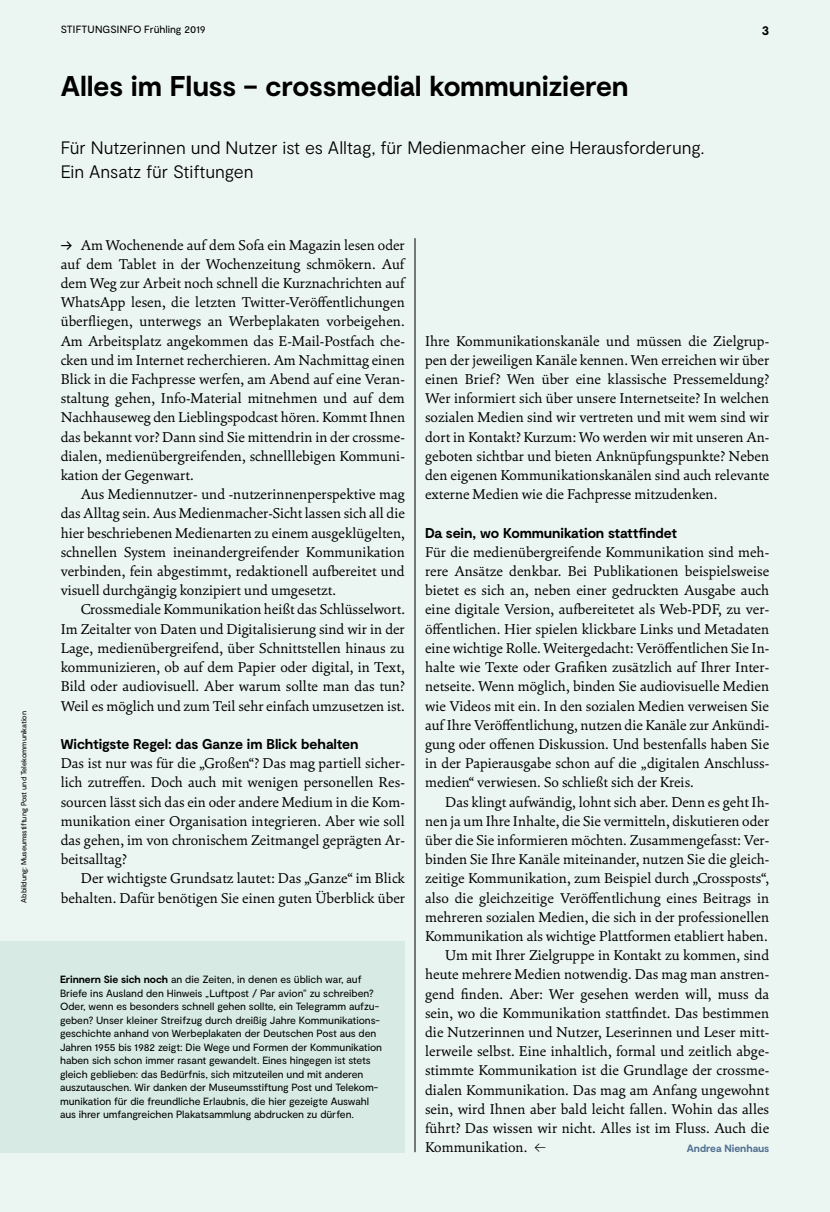
<style>
.page{position:relative;width:830px;height:1212px;background:#fff}
.page>*{position:absolute;margin:0;border:0;box-sizing:border-box;transform-origin:0 0}
.UE{font:700 28.5px "Moderat";letter-spacing:-.005em;color:#000}
.SUB{font:300 18px/24px "Moderat";letter-spacing:-.01em;color:#000}
.fliess{font:14.25px/19.2px "Cala";color:#000;text-align:justify}
.fliess_erste{font:14.25px/19.2px "Cala";color:#000;text-align:justify}
.zwischen_UE{font:700 14.25px "Moderat";letter-spacing:-.005em;color:#000}
.t1{font:700 13.5px "Moderat";color:#000}
.autorkasten_fliess{font:10.5px/13.5px "Moderat";letter-spacing:-.005em;color:#000}
.fliess-2{font:700 10.5px "Moderat";color:#507090}
.bildnachweis{font:7.5px "Moderat";letter-spacing:-.01em;color:#000}
.s1{font-family:"Moderat"}
.s2{font-weight:700}
.s3{font-family:"Moderat";font-weight:100}
</style>
<div class="page">
<div style="left:0;top:0;width:829px;height:1212px;background:#ebf5f2"></div>
<div style="left:0;top:941px;width:404px;height:211px;background:#d7ebe4"></div>
<hr style="left:414px;top:238px;width:1px;height:914px;background:#000">
<p class="bildnachweis" style="left:19px;top:903px;width:193px;rotate:-90deg">Abbildung: Museumsstiftung Post und Telekommunikation</p>
<p class="autorkasten_fliess" style="left:61px;top:23px;width:146px">STIFTUNGSINFO Frühling 2019</p>
<p class="t1" style="left:761px;top:22px;width:9px">3</p>
<p class="UE" style="left:61px;top:68px;width:569px">Alles im Fluss – crossmedial kommunizieren</p>
<p class="SUB" style="left:61px;top:135px;width:645px">Für Nutzerinnen und Nutzer ist es Alltag, für Medienmacher eine Herausforderung.<br>Ein Ansatz für Stiftungen</p>
<p class="fliess_erste" style="left:61px;top:235px;width:345px"><span class="s1">→</span> Am Wochenende auf dem Sofa ein Magazin lesen oder auf dem Tablet in der Wochenzeitung schmökern. Auf dem Weg zur Arbeit noch schnell die Kurznachrichten auf WhatsApp lesen, die letzten Twitter-Veröffentlichungen überfliegen, unterwegs an Werbeplakaten vorbeigehen.<br>Am Arbeitsplatz angekommen das E-Mail-Postfach che&shy;cken und im Internet recherchieren. Am Nachmittag einen Blick in die Fachpresse werfen, am Abend auf eine Veran&shy;staltung gehen, Info-Material mitnehmen und auf dem Nachhauseweg den Lieblingspodcast hören. Kommt Ihnen das bekannt vor? Dann sind Sie mittendrin in der crossme&shy;dialen, medienübergreifenden, schnelllebigen Kommuni&shy;kation der Gegenwart.</p>
<p class="fliess" style="left:61px;top:485px;width:345px;text-indent:20px">Aus Mediennutzer- und -nutzerinnenperspektive mag das Alltag sein. Aus Medienmacher-Sicht lassen sich all die hier beschriebenen Medienarten zu einem ausgeklügelten, schnellen System ineinandergreifender Kommunikation verbinden, fein abgestimmt, redaktionell aufbereitet und visuell durchgängig konzipiert und umgesetzt.</p>
<p class="fliess" style="left:61px;top:600px;width:345px;text-indent:20px">Crossmediale Kommunikation heißt das Schlüsselwort.<br>Im Zeitalter von Daten und Digitalisierung sind wir in der Lage, medienübergreifend, über Schnittstellen hinaus zu kommunizieren, ob auf dem Papier oder digital, in Text, Bild oder audiovisuell. Aber warum sollte man das tun?<br>Weil es möglich und zum Teil sehr einfach umzusetzen ist.</p>
<p class="zwischen_UE" style="left:61px;top:735px;width:299px">Wichtigste Regel: das Ganze im Blick behalten</p>
<p class="fliess_erste" style="left:61px;top:754px;width:345px">Das ist nur was für die „Großen“? Das mag partiell sicher&shy;lich zutreffen. Doch auch mit wenigen personellen Res&shy;sourcen lässt sich das ein oder andere Medium in die Kom&shy;munikation einer Organisation integrieren. Aber wie soll das gehen, im von chronischem Zeitmangel geprägten Ar&shy;beitsalltag?</p>
<p class="fliess" style="left:61px;top:869px;width:345px;text-align:right">Der wichtigste Grundsatz lautet: Das „Ganze“ im Blick behalten. Dafür benötigen Sie einen guten Überblick über</p>
<p class="autorkasten_fliess" style="left:60px;top:973px;width:323px"><span class="s2">Erinnern Sie sich noch</span> an die Zeiten, in denen es üblich war, auf Briefe ins Ausland den Hinweis „Luftpost / Par avion“ zu schreiben?<br>Oder, wenn es besonders schnell gehen sollte, ein Telegramm aufzu&shy;geben? Unser kleiner Streifzug durch dreißig Jahre Kommunikations&shy;geschichte anhand von Werbeplakaten der Deutschen Post aus den Jahren 1955 bis 1982 zeigt: Die Wege und Formen der Kommunikation haben sich schon immer rasant gewandelt. Eines hingegen ist stets gleich geblieben: das Bedürfnis, sich mitzuteilen und mit anderen auszutauschen. Wir danken der Museumsstiftung Post und Telekom&shy;munikation für die freundliche Erlaubnis, die hier gezeigte Auswahl aus ihrer umfangreichen Plakatsammlung abdrucken zu dürfen.</p>
<p class="fliess" style="left:425px;top:331px;width:345px">Ihre Kommunikationskanäle und müssen die Zielgrup&shy;pen der jeweiligen Kanäle kennen. Wen erreichen wir über einen Brief? Wen über eine klassische Pressemeldung?<br>Wer informiert sich über unsere Internetseite? In welchen sozialen Medien sind wir vertreten und mit wem sind wir dort in Kontakt? Kurzum: Wo werden wir mit unseren An&shy;geboten sichtbar und bieten Anknüpfungspunkte? Neben den eigenen Kommunikationskanälen sind auch relevante externe Medien wie die Fachpresse mitzudenken.</p>
<p class="zwischen_UE" style="left:425px;top:524px;width:253px">Da sein, wo Kommunikation stattfindet</p>
<p class="fliess_erste" style="left:425px;top:542px;width:345px">Für die medienübergreifende Kommunikation sind meh&shy;rere Ansätze denkbar. Bei Publikationen beispielsweise bietet es sich an, neben einer gedruckten Ausgabe auch eine digitale Version, aufbereitetet als Web-PDF, zu ver&shy;öffentlichen. Hier spielen klickbare Links und Metadaten eine wichtige Rolle. Weitergedacht: Veröffentlichen Sie In&shy;halte wie Texte oder Grafiken zusätzlich auf Ihrer Inter&shy;netseite. Wenn möglich, binden Sie audiovisuelle Medien wie Videos mit ein. In den sozialen Medien verweisen Sie auf Ihre Veröffentlichung, nutzen die Kanäle zur Ankündi&shy;gung oder offenen Diskussion. Und bestenfalls haben Sie in der Papierausgabe schon auf die „digitalen Anschluss&shy;medien“ verwiesen. So schließt sich der Kreis.</p>
<p class="fliess" style="left:425px;top:792px;width:345px;text-indent:20px">Das klingt aufwändig, lohnt sich aber. Denn es geht Ih&shy;nen ja um Ihre Inhalte, die Sie vermitteln, diskutieren oder über die Sie informieren möchten. Zusammengefasst: Ver&shy;binden Sie Ihre Kanäle miteinander, nutzen Sie die gleich&shy;zeitige Kommunikation, zum Beispiel durch „Crossposts“, also die gleichzeitige Veröffentlichung eines Beitrags in mehreren sozialen Medien, die sich in der professionellen Kommunikation als wichtige Plattformen etabliert haben.</p>
<p class="fliess" style="left:425px;top:946px;width:345px;text-indent:20px">Um mit Ihrer Zielgruppe in Kontakt zu kommen, sind heute mehrere Medien notwendig. Das mag man anstren&shy;gend finden. Aber: Wer gesehen werden will, muss da sein, wo die Kommunikation stattfindet. Das bestimmen die Nutzerinnen und Nutzer, Leserinnen und Leser mitt&shy;lerweile selbst. Eine inhaltlich, formal und zeitlich abge&shy;stimmte Kommunikation ist die Grundlage der crossme&shy;dialen Kommunikation. Das mag am Anfang ungewohnt sein, wird Ihnen aber bald leicht fallen. Wohin das alles führt? Das wissen wir nicht. Alles ist im Fluss. Auch die Kommunikation. <span class="s3">←</span></p>
<p class="fliess-2" style="left:686px;top:1142px;width:84px">Andrea Nienhaus</p>
</div>
